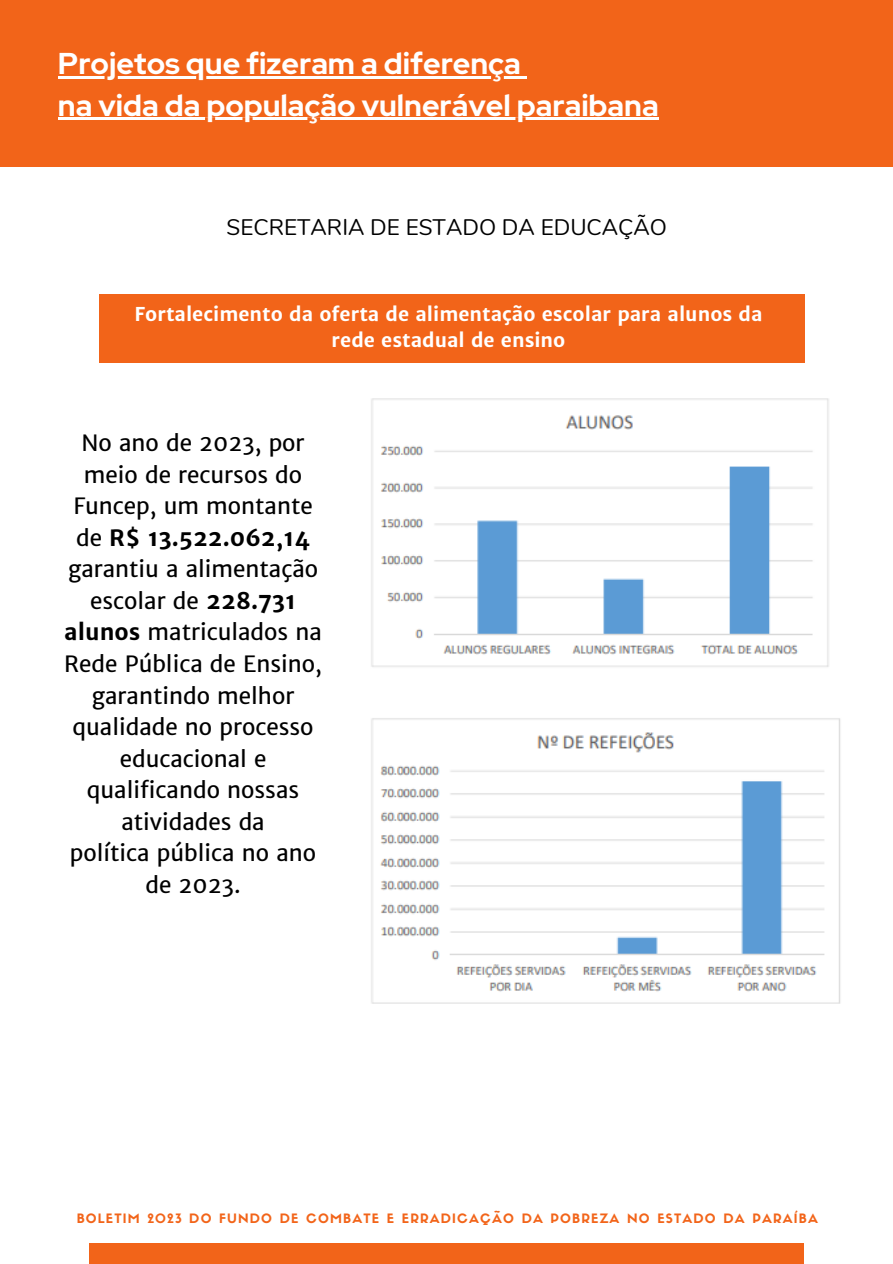
<style>
.page{position:relative;width:893px;height:1264px;background:#fff}
.page>*{position:absolute;margin:0;border:0;box-sizing:border-box;transform-origin:0 0}
.t1{font:700 30px "Red Hat Display";color:#fff}
.t2{font:22.5px/31.5px "Merriweather Sans";color:#000;text-align:center}
.t3{font:22.5px "Nunito";color:#000}
.t4{font:700 19.2px/26px "Merriweather Sans";color:#fff;text-align:center}
.t5{font:12.75px "Sifonn Basic";letter-spacing:.09em;color:#f26419}
.s1{font-weight:700}
</style>
<div class="page">
<div style="left:0;top:0;width:892px;height:166px;background:#f26419"></div>
<div style="left:89px;top:1243px;width:715px;height:20px;background:#f26419"></div>
<div style="left:99px;top:295px;width:705px;height:68px;background:#f26419"></div>
<img style="left:371px;top:398px;width:470px;height:606px">
<hr style="left:58px;top:76px;width:463px;height:2px;background:#fff">
<svg style="left:521px;top:76px;width:6px;height:2px"></svg>
<hr style="left:58px;top:118px;width:600px;height:2px;background:#fff">
<h3 class="t1" style="left:58px;top:43px;width:464px">Projetos que fizeram a diferença</h3>
<p class="t1" style="left:58px;top:85px;width:602px">na vida da população vulnerável paraibana</p>
<h4 class="t3" style="left:226px;top:212px;width:441px">SECRETARIA DE ESTADO DA EDUCAÇÃO</h4>
<h2 class="t4" style="left:134px;top:301px;width:629px">Fortalecimento da oferta de alimentação escolar para alunos da rede estadual de ensino</h2>
<p class="t2" style="left:64px;top:427px;width:259px">No ano de 2023, por meio de recursos do<br>Funcep, um montante de <span class="s1">R$ 13.522.062,14 </span>garantiu a alimentação escolar de <span class="s1">228.731 alunos</span> matriculados na<br>Rede Pública de Ensino, garantindo melhor qualidade no processo educacional e qualificando nossas atividades da<br>política pública no ano de 2023.</p>
<p class="t5" style="left:77px;top:1213px;width:742px">BOLETIM 2023 DO FUNDO DE COMBATE E ERRADICAÇÃO DA POBREZA NO ESTADO DA PARAÍBA</p>
</div>
